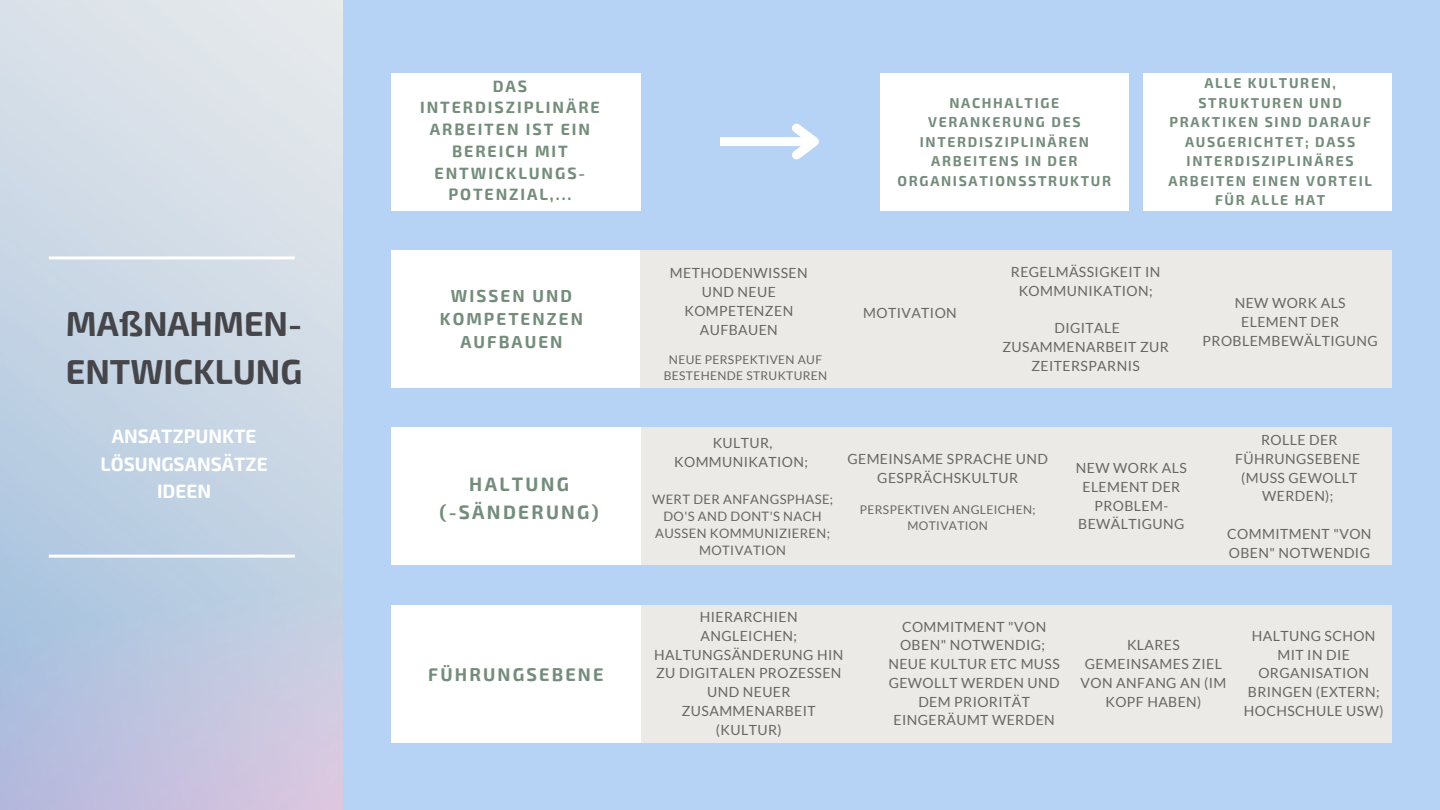
<style>
.page{position:relative;width:1440px;height:810px;background:#b6d2f4}
.page>*{position:absolute;margin:0;border:0;box-sizing:border-box;transform-origin:0 0}
.t1{font:700 34px/48.8px "Exo 2";color:#45454a}
.t2{font:700 19px/27.8px "Exo 2";color:#fff;text-align:center}
.t3{font:700 19px/27.8px "Exo 2";letter-spacing:.12em;color:#748d7b;text-align:center}
.t4{font:700 18px "Exo 2";letter-spacing:.12em;color:#748d7b}
.t5{font:700 17px/23.2px "Exo 2";letter-spacing:.12em;color:#748d7b;text-align:center}
.t6{font:700 16px/21.8px "Exo 2";letter-spacing:.12em;color:#748d7b;text-align:center}
.t7{font:14px/18.8px "Lato";letter-spacing:.03em;color:#666;text-align:center}
.t8{font:700 14px/19.5px "Exo 2";letter-spacing:.12em;color:#748d7b;text-align:center}
.t9{font:13px/17.2px "Lato";letter-spacing:.03em;color:#666;text-align:center}
.t10{font:12px/15.8px "Lato";letter-spacing:.03em;color:#666;text-align:center}
</style>
<div class="page">
<img style="left:0;top:0;width:343px;height:810px">
<div style="left:391px;top:250px;width:249px;height:138px;background:#fff"></div>
<div style="left:391px;top:73px;width:249px;height:138px;background:#fff"></div>
<div style="left:640px;top:250px;width:752px;height:138px;background:#ebeae6"></div>
<div style="left:640px;top:427px;width:752px;height:138px;background:#ebeae6"></div>
<div style="left:640px;top:605px;width:752px;height:138px;background:#ebeae6"></div>
<div style="left:391px;top:427px;width:249px;height:138px;background:#fff"></div>
<div style="left:391px;top:605px;width:249px;height:138px;background:#fff"></div>
<hr style="left:49px;top:256px;width:246px;height:3px;background:#fff">
<hr style="left:49px;top:555px;width:246px;height:3px;background:#fff">
<div style="left:1143px;top:73px;width:249px;height:138px;background:#fff"></div>
<div style="left:880px;top:73px;width:249px;height:138px;background:#fff"></div>
<div style="left:720px;top:137px;width:94px;height:9px;background:#fff"></div>
<svg style="left:792px;top:123px;width:27px;height:37px"></svg>
<h1 class="t1" style="left:66px;top:297px;width:238px">MAßNAHMEN-<br>ENTWICKLUNG</h1>
<h2 class="t2" style="left:101px;top:421px;width:169px">ANSATZPUNKTE<br>LÖSUNGSANSÄTZE<br>IDEEN</h2>
<p class="t6" style="left:420px;top:74px;width:181px">DAS<br>INTERDISZIPLINÄRE<br>ARBEITEN IST EIN<br>BEREICH MIT<br>ENTWICKLUNGS-<br>POTENZIAL,...</p>
<p class="t5" style="left:440px;top:283px;width:145px">WISSEN UND<br>KOMPETENZEN<br>AUFBAUEN</p>
<h2 class="t3" style="left:440px;top:469px;width:161px">HALTUNG (-SÄNDERUNG)</h2>
<p class="t4" style="left:428px;top:663px;width:177px">FÜHRUNGSEBENE</p>
<p class="t7" style="left:670px;top:264px;width:139px">METHODENWISSEN<br>UND NEUE<br>KOMPETENZEN<br>AUFBAUEN</p>
<p class="t10" style="left:664px;top:352px;width:165px">NEUE PERSPEKTIVEN AUF<br>BESTEHENDE STRUKTUREN</p>
<p class="t8" style="left:898px;top:92px;width:215px">NACHHALTIGE<br>VERANKERUNG DES<br>INTERDISZIPLINÄREN<br>ARBEITENS IN DER<br>ORGANISATIONSSTRUKTUR</p>
<p class="t8" style="left:1168px;top:73px;width:205px">ALLE KULTUREN,<br>STRUKTUREN UND<br>PRAKTIKEN SIND DARAUF<br>AUSGERICHTET; DASS<br>INTERDISZIPLINÄRES<br>ARBEITEN EINEN VORTEIL<br>FÜR ALLE HAT</p>
<p class="t7" style="left:863px;top:303px;width:95px">MOTIVATION</p>
<p class="t7" style="left:1011px;top:262px;width:151px">REGELMÄSSIGKEIT IN<br>KOMMUNIKATION;</p>
<p class="t7" style="left:1002px;top:318px;width:168px">DIGITALE<br>ZUSAMMENARBEIT ZUR<br>ZEITERSPARNIS</p>
<p class="t7" style="left:1203px;top:293px;width:177px">NEW WORK ALS<br>ELEMENT DER<br>PROBLEMBEWÄLTIGUNG</p>
<p class="t7" style="left:674px;top:433px;width:135px">KULTUR,<br>KOMMUNIKATION;</p>
<p class="t9" style="left:652px;top:490px;width:183px">WERT DER ANFANGSPHASE;<br>DO'S AND DONT'S NACH<br>AUSSEN KOMMUNIZIEREN;<br>MOTIVATION</p>
<p class="t10" style="left:860px;top:502px;width:177px">PERSPEKTIVEN ANGLEICHEN;<br>MOTIVATION</p>
<p class="t7" style="left:847px;top:449px;width:202px">GEMEINSAME SPRACHE UND<br>GESPRÄCHSKULTUR</p>
<p class="t7" style="left:1076px;top:458px;width:113px">NEW WORK ALS<br>ELEMENT DER<br>PROBLEM-<br>BEWÄLTIGUNG</p>
<p class="t7" style="left:1235px;top:430px;width:127px">ROLLE DER<br>FÜHRUNGSEBENE (MUSS GEWOLLT<br>WERDEN);</p>
<p class="t7" style="left:1227px;top:524px;width:146px;text-align:left">COMMITMENT "VON<br>OBEN" NOTWENDIG</p>
<p class="t7" style="left:654px;top:607px;width:190px">HIERARCHIEN<br>ANGLEICHEN;<br>HALTUNGSÄNDERUNG HIN<br>ZU DIGITALEN PROZESSEN<br>UND NEUER<br>ZUSAMMENARBEIT (KULTUR)</p>
<p class="t7" style="left:888px;top:617px;width:173px">COMMITMENT "VON<br>OBEN" NOTWENDIG;<br>NEUE KULTUR ETC MUSS<br>GEWOLLT WERDEN UND<br>DEM PRIORITÄT<br>EINGERÄUMT WERDEN</p>
<p class="t7" style="left:1244px;top:626px;width:141px">HALTUNG SCHON<br>MIT IN DIE<br>ORGANISATION<br>BRINGEN (EXTERN;<br>HOCHSCHULE USW)</p>
<p class="t7" style="left:1080px;top:635px;width:147px">KLARES<br>GEMEINSAMES ZIEL<br>VON ANFANG AN (IM<br>KOPF HABEN)</p>
</div>
